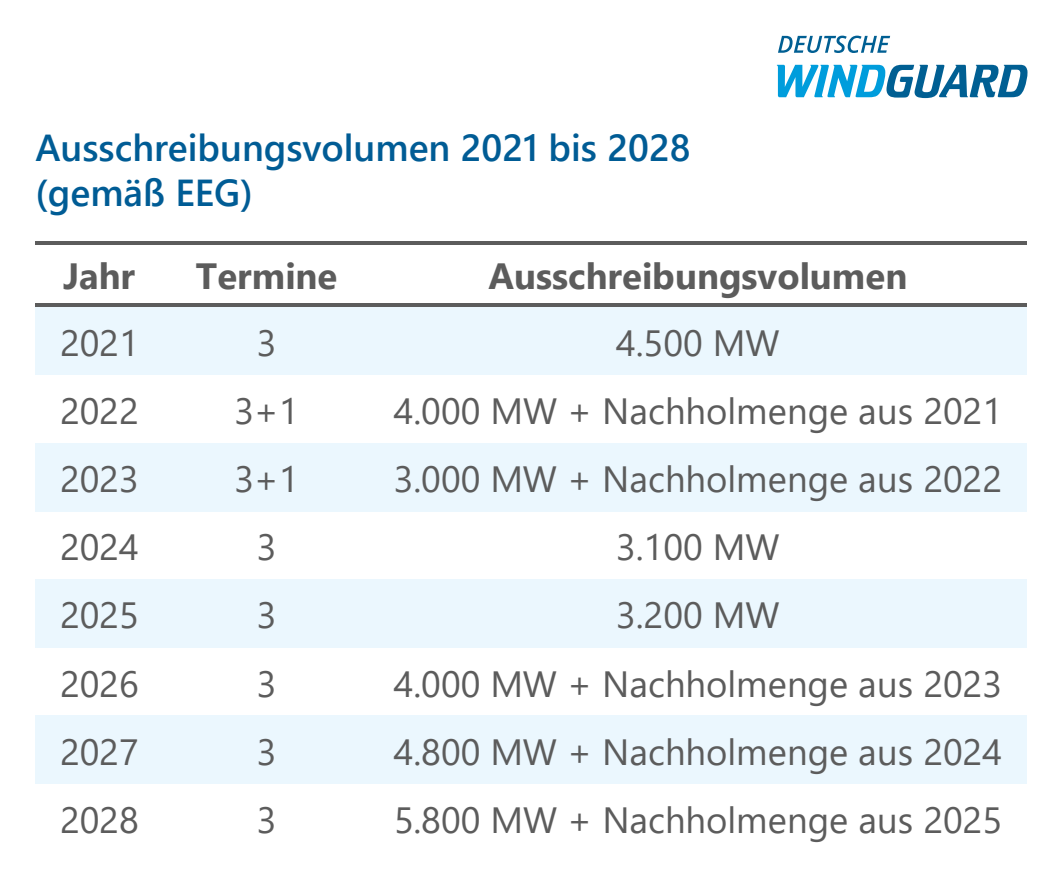
<style>
.page{position:relative;width:1063px;height:886px;background:#fff}
.page>*{position:absolute;margin:0;border:0;box-sizing:border-box;transform-origin:0 0}
.t1{font:600 37.5px/45px "Segoe UI";color:#005c95}
.t2{font:36.5px "Segoe UI";color:#5c5c5c}
.t3{font:700 36.5px "Segoe UI";color:#5c5c5c}
</style>
<div class="page">
<svg style="left:777px;top:65px;width:251px;height:33px"></svg>
<svg style="left:778px;top:36px;width:112px;height:17px"></svg>
<hr style="left:35px;top:241px;width:128px;height:4px;background:#5c5c5c">
<svg style="left:163px;top:241px;width:4px;height:4px"></svg>
<hr style="left:167px;top:241px;width:203px;height:4px;background:#5c5c5c">
<svg style="left:370px;top:241px;width:4px;height:4px"></svg>
<hr style="left:374px;top:241px;width:652px;height:4px;background:#5c5c5c">
<div style="left:35px;top:307px;width:128px;height:68px;background:#ebf7fe"></div>
<div style="left:163px;top:307px;width:207px;height:68px;background:#ebf7fe"></div>
<div style="left:370px;top:307px;width:656px;height:68px;background:#ebf7fe"></div>
<hr style="left:35px;top:303px;width:128px;height:4px;background:#5c5c5c">
<svg style="left:163px;top:303px;width:4px;height:4px"></svg>
<hr style="left:167px;top:303px;width:203px;height:4px;background:#5c5c5c">
<svg style="left:370px;top:303px;width:4px;height:4px"></svg>
<hr style="left:374px;top:303px;width:652px;height:4px;background:#5c5c5c">
<div style="left:35px;top:443px;width:128px;height:68px;background:#ebf7fe"></div>
<div style="left:163px;top:443px;width:207px;height:68px;background:#ebf7fe"></div>
<div style="left:370px;top:443px;width:656px;height:68px;background:#ebf7fe"></div>
<div style="left:35px;top:579px;width:128px;height:68px;background:#ebf7fe"></div>
<div style="left:163px;top:579px;width:207px;height:68px;background:#ebf7fe"></div>
<div style="left:370px;top:579px;width:656px;height:68px;background:#ebf7fe"></div>
<div style="left:35px;top:715px;width:128px;height:69px;background:#ebf7fe"></div>
<div style="left:163px;top:715px;width:207px;height:69px;background:#ebf7fe"></div>
<div style="left:370px;top:715px;width:656px;height:69px;background:#ebf7fe"></div>
<p class="t1" style="left:35px;top:122px;width:657px">Ausschreibungsvolumen 2021 bis 2028 (gemäß EEG)</p>
<p class="t3" style="left:63px;top:242px;width:73px">Jahr</p>
<p class="t3" style="left:196px;top:242px;width:143px">Termine</p>
<p class="t3" style="left:488px;top:242px;width:421px">Ausschreibungsvolumen</p>
<p class="t2" style="left:60px;top:309px;width:80px">2021</p>
<p class="t2" style="left:257px;top:309px;width:21px">3</p>
<p class="t2" style="left:616px;top:309px;width:165px">4.500 MW</p>
<p class="t2" style="left:60px;top:377px;width:80px">2022</p>
<p class="t2" style="left:234px;top:377px;width:65px">3+1</p>
<p class="t2" style="left:394px;top:377px;width:610px">4.000 MW + Nachholmenge aus 2021</p>
<p class="t2" style="left:60px;top:445px;width:80px">2023</p>
<p class="t2" style="left:234px;top:445px;width:65px">3+1</p>
<p class="t2" style="left:394px;top:445px;width:610px">3.000 MW + Nachholmenge aus 2022</p>
<p class="t2" style="left:60px;top:513px;width:80px">2024</p>
<p class="t2" style="left:257px;top:513px;width:21px">3</p>
<p class="t2" style="left:616px;top:513px;width:165px">3.100 MW</p>
<p class="t2" style="left:60px;top:581px;width:80px">2025</p>
<p class="t2" style="left:257px;top:581px;width:21px">3</p>
<p class="t2" style="left:616px;top:581px;width:165px">3.200 MW</p>
<p class="t2" style="left:60px;top:649px;width:80px">2026</p>
<p class="t2" style="left:257px;top:649px;width:21px">3</p>
<p class="t2" style="left:394px;top:649px;width:610px">4.000 MW + Nachholmenge aus 2023</p>
<p class="t2" style="left:60px;top:717px;width:80px">2027</p>
<p class="t2" style="left:257px;top:717px;width:21px">3</p>
<p class="t2" style="left:394px;top:717px;width:610px">4.800 MW + Nachholmenge aus 2024</p>
<p class="t2" style="left:60px;top:785px;width:80px">2028</p>
<p class="t2" style="left:257px;top:785px;width:21px">3</p>
<p class="t2" style="left:394px;top:785px;width:610px">5.800 MW + Nachholmenge aus 2025</p>
</div>
